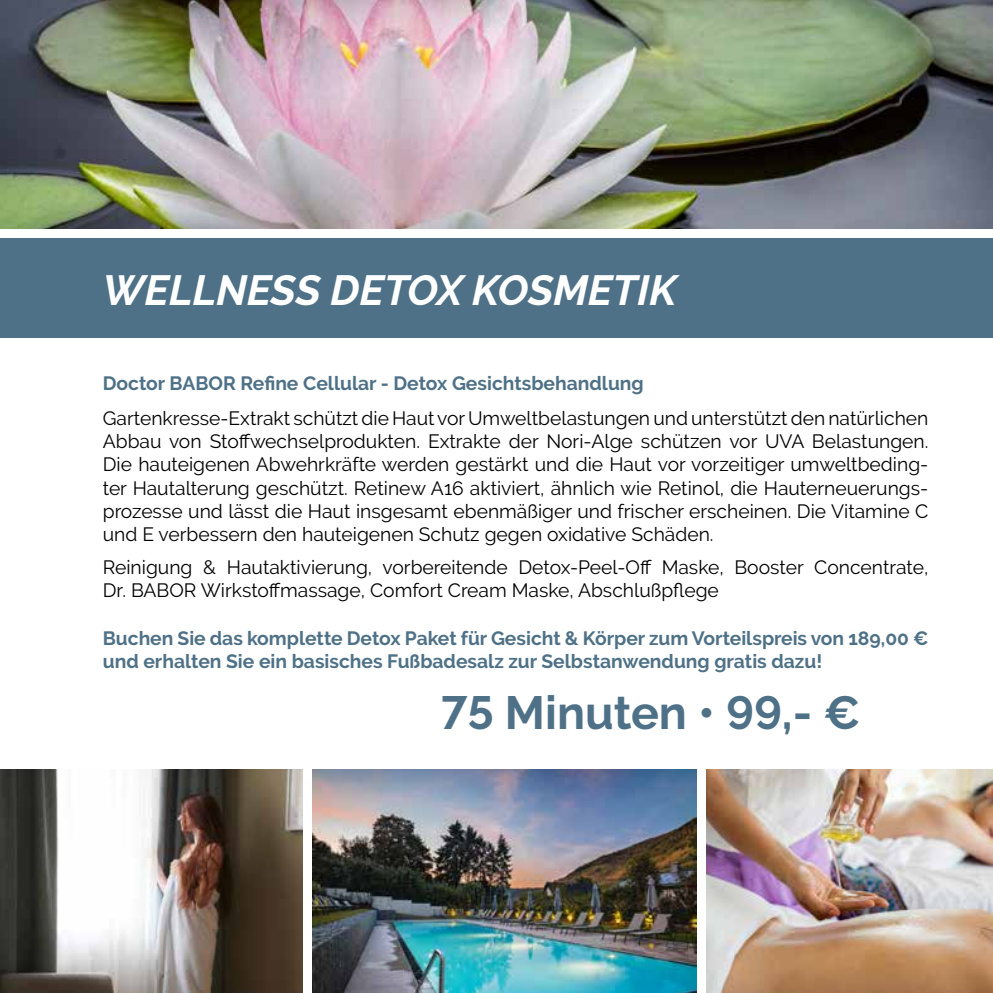
<style>
.page{position:relative;width:993px;height:993px;background:#fff}
.page>*{position:absolute;margin:0;border:0;box-sizing:border-box;transform-origin:0 0}
.t1{font:700 46.38px "Raleway";color:#4e7187}
.t2{font:italic 700 42px "Raleway";color:#fff}
.t3{font:19.25px/23.1px "Raleway";color:#000;text-align:justify}
.t4{font:700 19.25px/23.1px "Raleway";color:#4e7187}
</style>
<div class="page">
<div style="left:0;top:238px;width:992px;height:99px;background:#4e7187"></div>
<img style="left:706px;top:769px;width:286px;height:223px">
<img style="left:0;top:769px;width:303px;height:223px">
<img style="left:313px;top:769px;width:383px;height:223px">
<img style="left:0;top:0;width:992px;height:228px">
<h2 class="t2" style="left:103px;top:266px;width:575px">WELLNESS DETOX KOSMETIK</h2>
<p class="t4" style="left:103px;top:372px;width:542px">Doctor BABOR Refine Cellular - Detox Gesichtsbehandlung</p>
<p class="t3" style="left:103px;top:406px;width:826px">Gartenkresse-Extrakt schützt die Haut vor Umweltbelastungen und unterstützt den natürlichen Abbau von Stoffwechselprodukten. Extrakte der Nori-Alge schützen vor UVA Belastungen.<br>Die hauteigenen Abwehrkräfte werden gestärkt und die Haut vor vorzeitiger umweltbeding&shy;ter Hautalterung geschützt. Retinew A16 aktiviert, ähnlich wie Retinol, die Hauterneuerungs&shy;prozesse und lässt die Haut insgesamt ebenmäßiger und frischer erscheinen. Die Vitamine C und E verbessern den hauteigenen Schutz gegen oxidative Schäden.</p>
<p class="t3" style="left:103px;top:555px;width:826px">Reinigung &amp; Hautaktivierung, vorbereitende Detox-Peel-Off Maske, Booster Concentrate,<br>Dr. BABOR Wirkstoffmassage, Comfort Cream Maske, Abschlußpflege</p>
<p class="t4" style="left:103px;top:626px;width:826px">Buchen Sie das komplette Detox Paket für Gesicht &amp; Körper zum Vorteilspreis von 189,00 € und erhalten Sie ein basisches Fußbadesalz zur Selbstanwendung gratis dazu!</p>
<h1 class="t1" style="left:441px;top:685px;width:420px">75 Minuten • 99,- €</h1>
</div>
